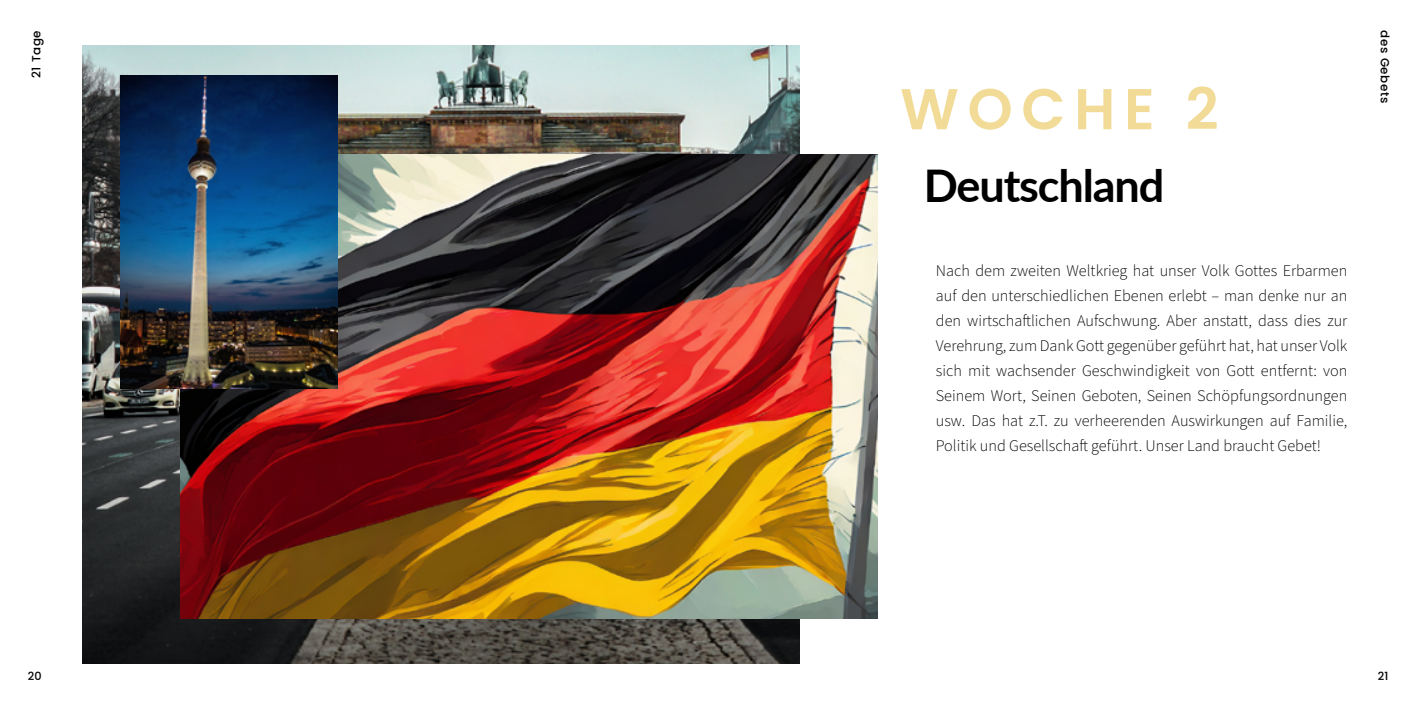
<style>
.page{position:relative;width:1418px;height:709px;background:#fff}
.page>*{position:absolute;margin:0;border:0;box-sizing:border-box;transform-origin:0 0}
.t1{font:600 57.5px "Poppins";letter-spacing:.15em;color:#f1db97}
.t2{font:700 45px "Lato";letter-spacing:-.025em;color:#000}
.t3{font:300 16.25px/25px "Source Sans Pro";color:#000;text-align:justify}
.t4{font:500 11.88px "Poppins";letter-spacing:.05em;color:#000}
.t5{font:500 11.25px "Poppins";color:#000}
</style>
<div class="page">
<img style="left:82px;top:45px;width:717px;height:619px">
<img style="left:180px;top:154px;width:697px;height:465px">
<img style="left:120px;top:75px;width:217px;height:313px">
<p class="t4" style="left:30px;top:78px;width:49px;rotate:-90deg">21 Tage</p>
<p class="t5" style="left:28px;top:669px;width:15px">20</p>
<h1 class="t1" style="left:900px;top:76px;width:320px">WOCHE 2</h1>
<h2 class="t2" style="left:923px;top:153px;width:242px">Deutschland</h2>
<p class="t3" style="left:935px;top:259px;width:413px">Nach dem zweiten Weltkrieg hat unser Volk Gottes Erbarmen auf den unterschiedlichen Ebenen erlebt – man denke nur an den wirtschaftlichen Aufschwung. Aber anstatt, dass dies zur Verehrung, zum Dank Gott gegenüber geführt hat, hat unser Volk sich mit wachsender Geschwindigkeit von Gott entfernt: von Seinem Wort, Seinen Geboten, Seinen Schöpfungsordnungen usw. Das hat z.T. zu verheerenden Auswirkungen auf Familie, Politik und Gesellschaft geführt. Unser Land braucht Gebet!</p>
<p class="t4" style="left:1391px;top:30px;width:74px;rotate:90deg">des Gebets</p>
<p class="t5" style="left:1377px;top:669px;width:12px">21</p>
</div>
